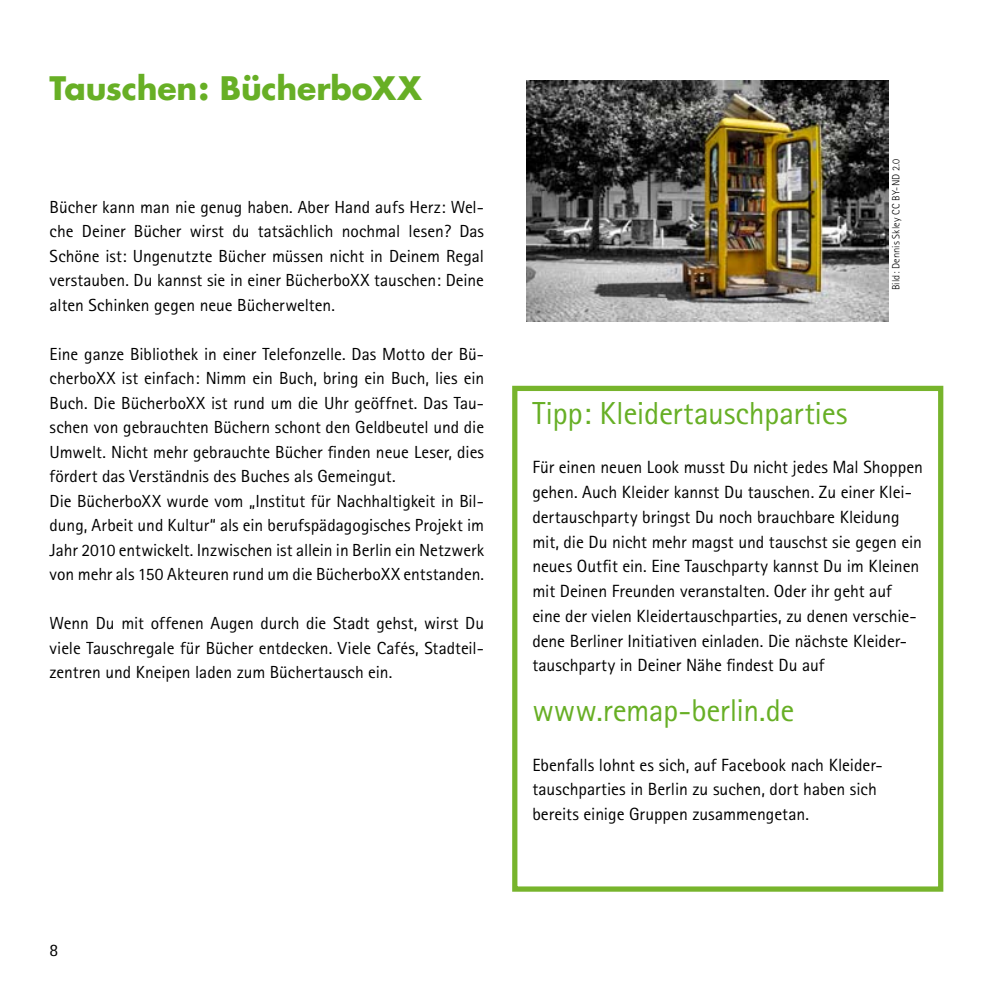
<style>
.page{position:relative;width:993px;height:993px;background:#fff}
.page>*{position:absolute;margin:0;border:0;box-sizing:border-box;transform-origin:0 0}
.t1{font:31.85px "Rotis Sans Serif";letter-spacing:-.01em;color:#67af25}
.t2{font:700 31.5px "Futura";letter-spacing:-.005em;color:#67af25}
.t3{font:31.5px "Rotis Sans Serif";letter-spacing:-.01em;color:#67af25}
.t4{font:17.68px/24.7px "Rotis Sans Serif";letter-spacing:-.005em;color:#000}
.t5{font:17.5px/24.5px "Rotis Sans Serif";color:#000;text-align:justify}
.t6{font:300 10.5px "Rotis Sans Serif";letter-spacing:.015em;color:#000}
</style>
<div class="page">
<img style="left:526px;top:80px;width:362px;height:242px">
<div style="left:512px;top:385px;width:431px;height:506px;border:5px solid #77b42c"></div>
<h2 class="t2" style="left:50px;top:67px;width:374px">Tauschen: BücherboXX</h2>
<p class="t5" style="left:50px;top:194px;width:436px">Bücher kann man nie genug haben. Aber Hand aufs Herz: Wel&shy;che Deiner Bücher wirst du tatsächlich nochmal lesen? Das Schöne ist: Ungenutzte Bücher müssen nicht in Deinem Regal verstauben. Du kannst sie in einer BücherboXX tauschen: Deine alten Schinken gegen neue Bücherwelten.</p>
<p class="t5" style="left:50px;top:341px;width:436px;text-align:left">Eine ganze Bibliothek in einer Telefonzelle. Das Motto der Bü&shy;cherboXX ist einfach: Nimm ein Buch, bring ein Buch, lies ein Buch. Die BücherboXX ist rund um die Uhr geöffnet. Das Tau&shy;schen von gebrauchten Büchern schont den Geldbeutel und die Umwelt. Nicht mehr gebrauchte Bücher finden neue Leser, dies fördert das Verständnis des Buches als Gemeingut.<br>Die BücherboXX wurde vom „Institut für Nachhaltigkeit in Bil&shy;dung, Arbeit und Kultur“ als ein berufspädagogisches Projekt im Jahr 2010 entwickelt. Inzwischen ist allein in Berlin ein Netzwerk von mehr als 150 Akteuren rund um die BücherboXX entstanden.</p>
<p class="t5" style="left:50px;top:611px;width:436px">Wenn Du mit offenen Augen durch die Stadt gehst, wirst Du viele Tauschregale für Bücher entdecken. Viele Cafés, Stadteil&shy;zentren und Kneipen laden zum Büchertausch ein.</p>
<p class="t6" style="left:889px;top:290px;width:133px;rotate:-90deg">Bild: Dennis Skley CC BY-ND 2.0</p>
<h1 class="t1" style="left:532px;top:394px;width:317px">Tipp: Kleidertauschparties</h1>
<p class="t4" style="left:532px;top:454px;width:392px">Für einen neuen Look musst Du nicht jedes Mal Shoppen gehen. Auch Kleider kannst Du tauschen. Zu einer Klei&shy;dertauschparty bringst Du noch brauchbare Kleidung mit, die Du nicht mehr magst und tauschst sie gegen ein neues Outfit ein. Eine Tauschparty kannst Du im Kleinen mit Deinen Freunden veranstalten. Oder ihr geht auf eine der vielen Kleidertauschparties, zu denen verschie&shy;dene Berliner Initiativen einladen. Die nächste Kleider&shy;tauschparty in Deiner Nähe findest Du auf</p>
<h2 class="t3" style="left:532px;top:691px;width:263px">www.remap-berlin.de</h2>
<p class="t4" style="left:532px;top:751px;width:352px">Ebenfalls lohnt es sich, auf Facebook nach Kleider&shy;tauschparties in Berlin zu suchen, dort haben sich bereits einige Gruppen zusammengetan.</p>
</div>
